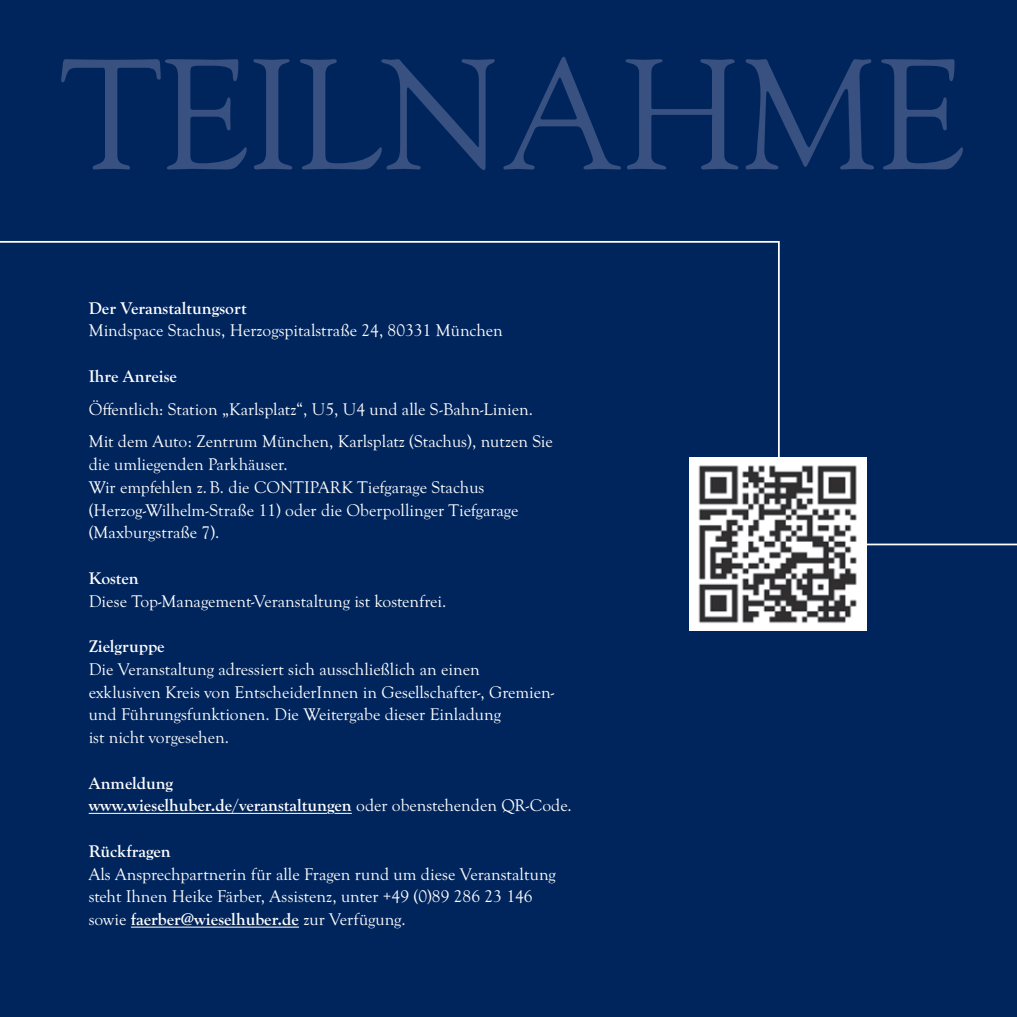
<style>
.page{position:relative;width:1017px;height:1017px;background:#00255d}
.page>*{position:absolute;margin:0;border:0;box-sizing:border-box;transform-origin:0 0}
.t1{font:155.75px "Goudy Std";letter-spacing:-.01em;color:#385181}
.t2{font:17.5px/22.8px "Goudy Old Sty";color:#fff}
.t3{font:700 17.5px/22.8px "Goudy Old Sty";color:#fff}
.s1{font-weight:400}
.s2{font-weight:700}
</style>
<div class="page">
<hr style="left:89px;top:813px;width:238px;height:1px;background:#fff">
<svg style="left:334px;top:813px;width:18px;height:1px"></svg>
<hr style="left:131px;top:927px;width:168px;height:1px;background:#fff">
<svg style="left:0;top:241px;width:1017px;height:305px"></svg>
<img style="left:690px;top:458px;width:176px;height:173px">
<h1 class="t1" style="left:60px;top:18px;width:907px">TEILNAHME</h1>
<p class="t3" style="left:89px;top:297px;width:159px">Der Veranstaltungsort</p>
<p class="t2" style="left:89px;top:320px;width:416px">Mindspace Stachus, Herzogspitalstraße 24, 80331 München</p>
<p class="t3" style="left:89px;top:365px;width:90px">Ihre Anreise</p>
<p class="t2" style="left:89px;top:393px;width:466px;line-height:32.7px">Öffentlich: Station „Karlsplatz“, U5, U4 und alle S-Bahn-Linien.<br>Mit dem Auto: Zentrum München, Karlsplatz (Stachus), nutzen Sie</p>
<p class="t2" style="left:89px;top:453px;width:431px">die umliegenden Parkhäuser.<br>Wir empfehlen z.B. die CONTIPARK Tiefgarage Stachus (Herzog-Wilhelm-Straße 11) oder die Oberpollinger Tiefgarage (Maxburgstraße 7).</p>
<p class="t3" style="left:89px;top:567px;width:52px">Kosten</p>
<p class="t2" style="left:89px;top:590px;width:359px">Diese Top-Management-Veranstaltung ist kostenfrei.</p>
<p class="t3" style="left:89px;top:635px;width:78px">Zielgruppe</p>
<p class="t2" style="left:89px;top:658px;width:467px">Die Veranstaltung adressiert sich ausschließlich an einen exklusiven Kreis von EntscheiderInnen in Gesellschafter-, Gremien&shy;und Führungsfunktionen. Die Weitergabe dieser Einladung<br>ist nicht vorgesehen.</p>
<p class="t3" style="left:89px;top:772px;width:485px">Anmeldung<br>www.wieselhuber.de/veranstaltungen <span class="s1">oder obenstehenden QR-Code.</span></p>
<p class="t3" style="left:89px;top:840px;width:84px">Rückfragen</p>
<p class="t2" style="left:89px;top:863px;width:469px">Als Ansprechpartnerin für alle Fragen rund um diese Veranstaltung steht Ihnen Heike Färber, Assistenz, unter +49 (0)89 286 23 146 sowie <span class="s2">faerber@wieselhuber.de</span> zur Verfügung.</p>
</div>
